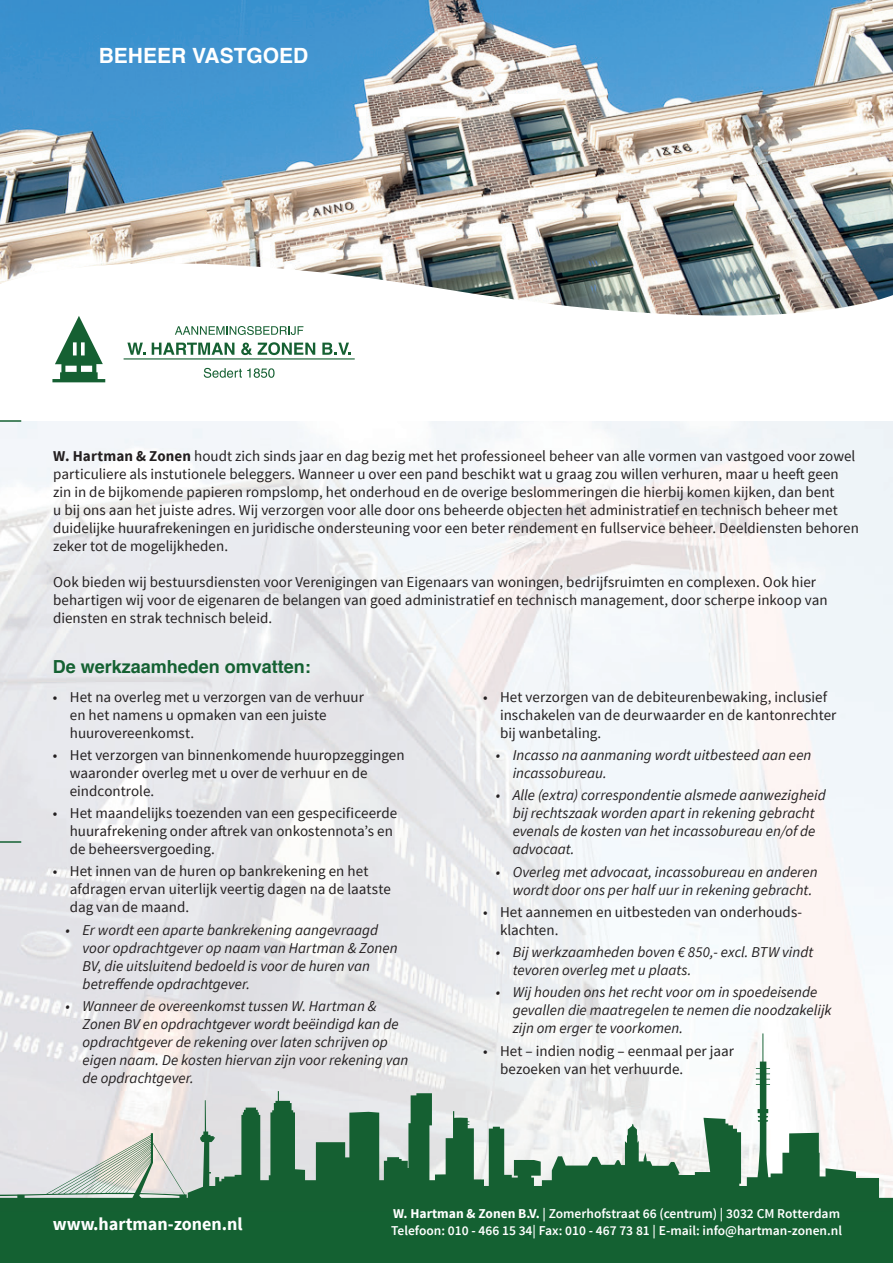
<style>
.page{position:relative;width:893px;height:1263px;background:#fff}
.page>*{position:absolute;margin:0;border:0;box-sizing:border-box;transform-origin:0 0}
.t1{font:700 21px "Helvetica";color:#fff}
.t2{font:700 18px "Helvetica";color:#146132}
.t3{font:700 18px "Source Sans Pro";color:#fff}
.t4{font:15px/18px "Source Sans Pro";color:#231f20}
.t5{font:italic 15px/18px "Source Sans Pro";color:#231f20}
.t6{font:600 13.5px "Source Sans Pro";color:#fff}
.s1{font-weight:700}
</style>
<div class="page">
<img style="left:0;top:421px;width:893px;height:612px">
<div style="left:0;top:1208px;width:893px;height:55px;background:#146132"></div>
<svg style="left:0;top:1033px;width:893px;height:175px"></svg>
<img style="left:0;top:0;width:893px;height:316px">
<svg style="left:52px;top:316px;width:53px;height:66px"></svg>
<svg style="left:204px;top:368px;width:71px;height:10px"></svg>
<svg style="left:127px;top:343px;width:18px;height:12px"></svg>
<svg style="left:152px;top:343px;width:82px;height:12px"></svg>
<svg style="left:241px;top:343px;width:11px;height:12px"></svg>
<svg style="left:258px;top:342px;width:57px;height:13px"></svg>
<svg style="left:322px;top:343px;width:29px;height:12px"></svg>
<svg style="left:175px;top:326px;width:128px;height:9px"></svg>
<hr style="left:124px;top:358px;width:231px;height:1px;background:#156032">
<hr style="left:0;top:841px;width:21px;height:2px;background:#146132">
<hr style="left:0;top:420px;width:21px;height:2px;background:#146132">
<h1 class="t1" style="left:99px;top:38px;width:211px">BEHEER VASTGOED</h1>
<p class="t4" style="left:53px;top:447px;width:807px"><span class="s1">W. Hartman &amp; Zonen</span> houdt zich sinds jaar en dag bezig met het professioneel beheer van alle vormen van vastgoed voor zowel particuliere als instutionele beleggers. Wanneer u over een pand beschikt wat u graag zou willen verhuren, maar u heeft geen zin in de bijkomende papieren rompslomp, het onderhoud en de overige beslommeringen die hierbij komen kijken, dan bent<br>u bij ons aan het juiste adres. Wij verzorgen voor alle door ons beheerde objecten het administratief en technisch beheer met duidelijke huurafrekeningen en juridische ondersteuning voor een beter rendement en fullservice beheer. Deeldiensten behoren zeker tot de mogelijkheden.</p>
<p class="t4" style="left:53px;top:573px;width:776px">Ook bieden wij bestuursdiensten voor Verenigingen van Eigenaars van woningen, bedrijfsruimten en complexen. Ook hier behartigen wij voor de eigenaren de belangen van goed administratief en technisch management, door scherpe inkoop van diensten en strak technisch beleid.</p>
<p class="t2" style="left:53px;top:652px;width:260px">De werkzaamheden omvatten:</p>
<p class="t4" style="left:70px;top:688px;width:296px;text-indent:-17px">• Het na overleg met u verzorgen van de verhuur en het namens u opmaken van een juiste huurovereenkomst.</p>
<p class="t4" style="left:70px;top:746px;width:336px;text-indent:-17px">• Het verzorgen van binnenkomende huuropzeggingen waaronder overleg met u over de verhuur en de eindcontrole.</p>
<p class="t4" style="left:70px;top:804px;width:329px;text-indent:-17px">• Het maandelijks toezenden van een gespecificeerde huurafrekening onder aftrek van onkostennota’s en de beheersvergoeding.</p>
<p class="t4" style="left:70px;top:863px;width:323px;text-indent:-17px">• Het innen van de huren op bankrekening en het afdragen ervan uiterlijk veertig dagen na de laatste dag van de maand.</p>
<p class="t5" style="left:83px;top:921px;width:316px;text-indent:-17px">• Er wordt een aparte bankrekening aangevraagd voor opdrachtgever op naam van Hartman &amp; Zonen BV, die uitsluitend bedoeld is voor de huren van betreffende opdrachtgever.</p>
<p class="t5" style="left:83px;top:997px;width:327px;text-indent:-17px">• Wanneer de overeenkomst tussen W. Hartman &amp; Zonen BV en opdrachtgever wordt beëindigd kan de opdrachtgever de rekening over laten schrijven op eigen naam. De kosten hiervan zijn voor rekening van de opdrachtgever.</p>
<p class="t4" style="left:500px;top:688px;width:338px;text-indent:-17px">• Het verzorgen van de debiteurenbewaking, inclusief inschakelen van de deurwaarder en de kantonrechter bij wanbetaling.</p>
<p class="t5" style="left:513px;top:746px;width:300px;text-indent:-17px">• Incasso na aanmaning wordt uitbesteed aan een incassobureau.</p>
<p class="t5" style="left:513px;top:786px;width:314px;text-indent:-17px">• Alle (extra) correspondentie alsmede aanwezigheid bij rechtszaak worden apart in rekening gebracht evenals de kosten van het incassobureau en/of de advocaat.</p>
<p class="t5" style="left:513px;top:863px;width:306px;text-indent:-17px">• Overleg met advocaat, incassobureau en anderen wordt door ons per half uur in rekening gebracht.</p>
<p class="t4" style="left:500px;top:903px;width:304px;text-indent:-17px">• Het aannemen en uitbesteden van onderhouds&shy;klachten.</p>
<p class="t5" style="left:513px;top:943px;width:302px;text-indent:-17px">• Bij werkzaamheden boven € 850,- excl. BTW vindt tevoren overleg met u plaats.</p>
<p class="t5" style="left:513px;top:983px;width:320px;text-indent:-17px">• Wij houden ons het recht voor om in spoedeisende gevallen die maatregelen te nemen die noodzakelijk zijn om erger te voorkomen.</p>
<p class="t4" style="left:500px;top:1042px;width:235px;text-indent:-17px">• Het – indien nodig – eenmaal per jaar bezoeken van het verhuurde.</p>
<p class="t3" style="left:53px;top:1212px;width:191px">www.hartman-zonen.nl</p>
<p class="t6" style="left:393px;top:1205px;width:448px"><span class="s1">W. Hartman &amp; Zonen B.V.</span> | Zomerhofstraat 66 (centrum) | 3032 CM Rotterdam</p>
<p class="t6" style="left:391px;top:1222px;width:452px">Telefoon: 010 - 466 15 34| Fax: 010 - 467 73 81 | E-mail: info@hartman-zonen.nl</p>
</div>
